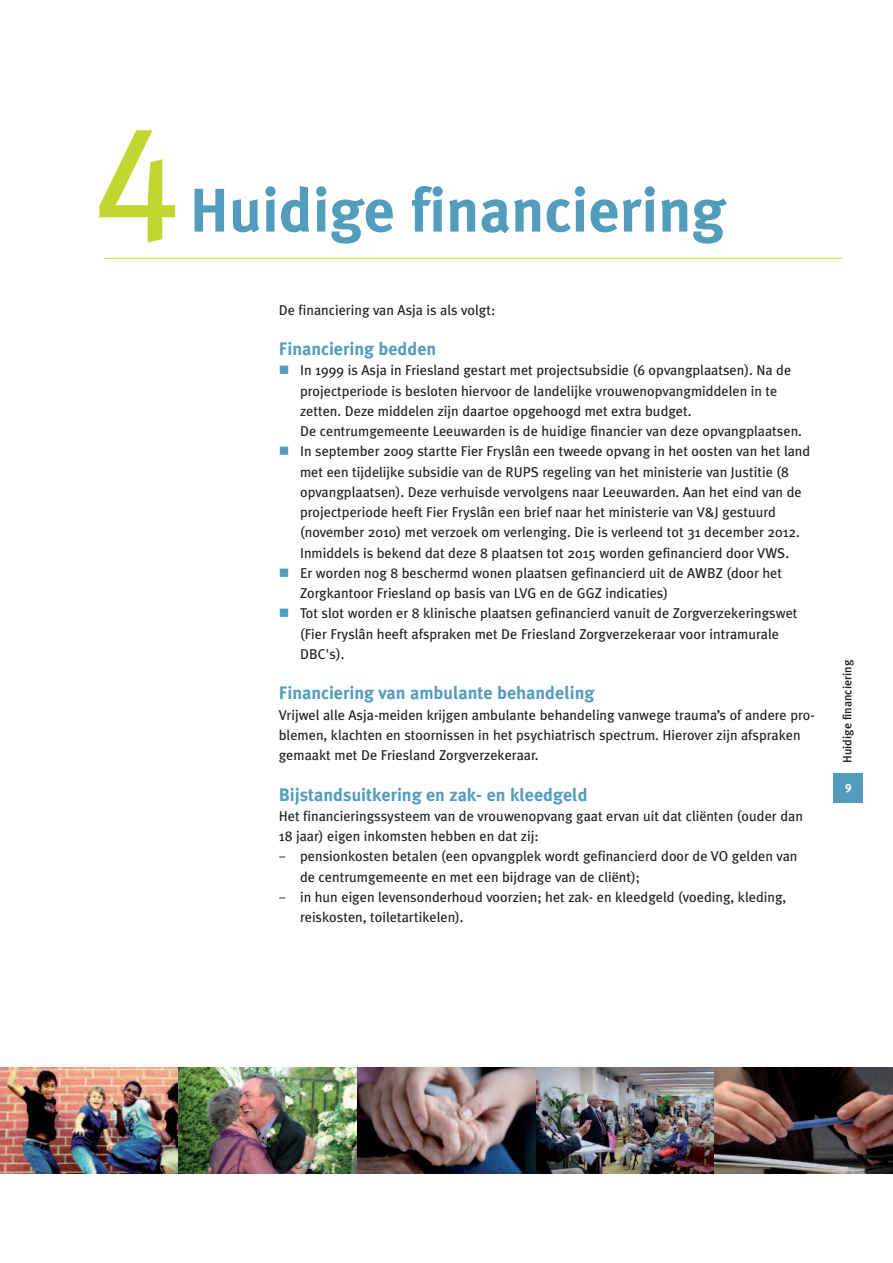
<style>
.page{position:relative;width:893px;height:1263px;background:#fff}
.page>*{position:absolute;margin:0;border:0;box-sizing:border-box;transform-origin:0 0}
.t1{font:163.05px "Meta Plus Book Caps";color:#c1d72f}
.t2{font:700 61.5px "Meta Plus";color:#529cbe}
.t3{font:700 18px "Meta Plus";color:#529cbe}
.t4{font:14.25px/20.2px "Meta Plus";color:#231f20}
.t5{font:500 12px "Meta Plus";color:#231f20}
.t6{font:12px "Meta Plus Bold Caps";color:#fff}
.s1{color:#529cbe}
.s2{font-family:"Calibri"}
</style>
<div class="page">
<div style="left:833px;top:773px;width:30px;height:30px;background:#529cbe"></div>
<img style="left:0;top:1067px;width:357px;height:107px">
<img style="left:357px;top:1067px;width:179px;height:107px">
<img style="left:536px;top:1067px;width:179px;height:107px">
<img style="left:715px;top:1067px;width:178px;height:107px">
<hr style="left:104px;top:258px;width:739px;height:1px;background:#c1d72f">
<h1 class="t1" style="left:93px;top:86px;width:90px">4</h1>
<h2 class="t2" style="left:189px;top:174px;width:538px">Huidige financiering</h2>
<p class="t4" style="left:279px;top:300px;width:218px">De financiering van Asja is als volgt:</p>
<p class="t3" style="left:279px;top:338px;width:159px">Financiering bedden</p>
<p class="t4" style="left:300px;top:360px;width:503px;text-indent:-21px"><span class="s1">■</span> In 1999 is Asja in Friesland gestart met projectsubsidie (6 opvangplaatsen). Na de projectperiode is besloten hiervoor de landelijke vrouwenopvangmiddelen in te zetten. Deze middelen zijn daartoe opgehoogd met extra budget.<br>De centrumgemeente Leeuwarden is de huidige financier van deze opvangplaatsen.</p>
<p class="t4" style="left:300px;top:441px;width:512px;text-indent:-21px"><span class="s1">■</span> In september 2009 startte Fier Fryslân een tweede opvang in het oosten van het land met een tijdelijke subsidie van de RUPS regeling van het ministerie van Justitie (8 opvangplaatsen). Deze verhuisde vervolgens naar Leeuwarden. Aan het eind van de projectperiode heeft Fier Fryslân een brief naar het ministerie van V&amp;J gestuurd (november 2010) met verzoek om verlenging. Die is verleend tot 31 december 2012.<br>Inmiddels is bekend dat deze 8 plaatsen tot 2015 worden gefinancierd door VWS.</p>
<p class="t4" style="left:300px;top:563px;width:484px;text-indent:-21px"><span class="s1">■</span> Er worden nog 8 beschermd wonen plaatsen gefinancierd uit de AWBZ (door het<br>Zorgkantoor Friesland op basis van LVG en de GGZ indicaties)</p>
<p class="t4" style="left:300px;top:603px;width:499px;text-indent:-21px"><span class="s1">■</span> Tot slot worden er 8 klinische plaatsen gefinancierd vanuit de Zorgverzekeringswet (Fier Fryslân heeft afspraken met De Friesland Zorgverzekeraar voor intramurale<br>DBC's).</p>
<p class="t3" style="left:279px;top:683px;width:317px">Financiering van ambulante behandeling</p>
<p class="t4" style="left:279px;top:705px;width:538px">Vrijwel alle Asja-meiden krijgen ambulante behandeling vanwege trauma’s of andere pro&shy;blemen, klachten en stoornissen in het psychiatrisch spectrum. Hierover zijn afspraken gemaakt met De Friesland Zorgverzekeraar.</p>
<p class="t3" style="left:279px;top:784px;width:310px">Bijstandsuitkering en zak- en kleedgeld</p>
<p class="t4" style="left:279px;top:806px;width:526px">Het financieringssysteem van de vrouwenopvang gaat ervan uit dat cliënten (ouder dan</p>
<p class="t4" style="left:279px;top:826px;width:261px">18 jaar) eigen inkomsten hebben en dat zij:</p>
<p class="t4" style="left:279px;top:846px;width:520px"><span class="s2">−</span> pensionkosten betalen (een opvangplek wordt gefinancierd door de VO gelden van</p>
<p class="t4" style="left:300px;top:867px;width:341px">de centrumgemeente en met een bijdrage van de cliënt);</p>
<p class="t4" style="left:279px;top:887px;width:509px"><span class="s2">−</span> in hun eigen levensonderhoud voorzien; het zak- en kleedgeld (voeding, kleding,</p>
<p class="t4" style="left:300px;top:907px;width:165px">reiskosten, toiletartikelen).</p>
<p class="t5" style="left:840px;top:763px;width:105px;rotate:-90deg">Huidige financiering</p>
<p class="t6" style="left:845px;top:781px;width:8px">9</p>
</div>
